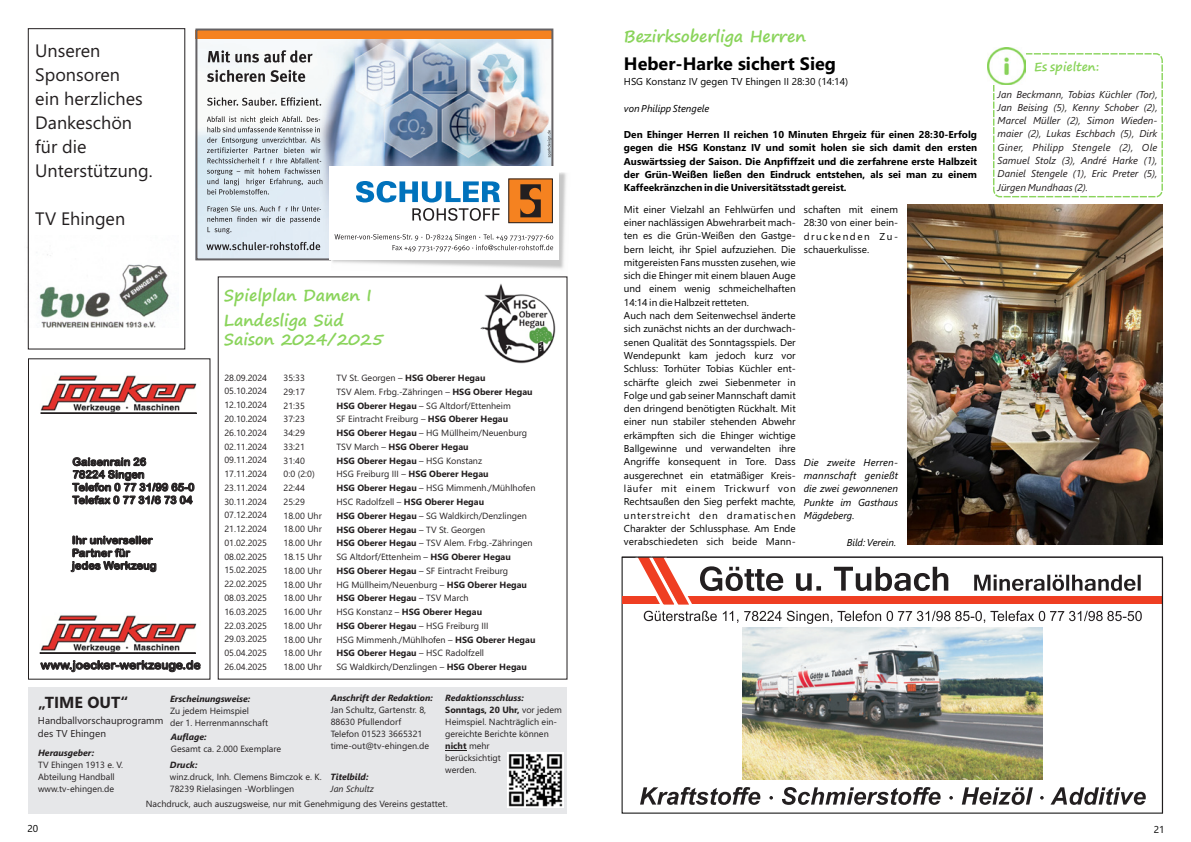
<style>
.page{position:relative;width:1191px;height:842px;background:#fff}
.page>*{position:absolute;margin:0;border:0;box-sizing:border-box;transform-origin:0 0}
.t1{font:18px/23.9px "Segoe UI";color:#231f20}
.t2{font:700 18px "Segoe UI";color:#000}
.t3{font:700 16px/24px "Segoe Print";color:#8ad45b}
.t4{font:700 16px "Segoe UI";color:#231f20}
.t5{font:12px "Arial Rounded MT Bold";color:#231f20}
.t6{font:700 12px "Segoe Print";color:#8ad45b}
.t7{font:11px/12.7px "Arial Rounded MT Bold";color:#231f20}
.t8{font:10px/13.3px "Segoe UI";color:#000}
.t9{font:700 10px/13.3px "Segoe UI";color:#000;text-align:justify}
.t10{font:italic 10px/13.3px "Segoe UI";color:#231f20;text-align:justify}
.t11{font:italic 10px/13.3px "Segoe UI";color:#000;text-align:justify}
.t12{font:10px/13.3px "Segoe UI";color:#231f20}
.t13{font:9px/13.8px "Segoe UI";color:#231f20}
.t14{font:italic 700 9px "Segoe UI";color:#231f20}
.t15{font:italic 9px "Segoe UI";color:#231f20}
.s1{font-weight:700}
.s2{font-weight:700;font-style:italic}
</style>
<div class="page">
<img style="left:198px;top:38px;width:352px;height:219px">
<div style="left:195px;top:30px;width:358px;height:8px;background:#f58220"></div>
<div style="left:195px;top:29px;width:358px;height:231px;border:2px solid #656265"></div>
<svg style="left:207px;top:116px;width:115px;height:79px"></svg>
<svg style="left:207px;top:206px;width:114px;height:28px"></svg>
<svg style="left:207px;top:97px;width:114px;height:9px"></svg>
<svg style="left:208px;top:50px;width:105px;height:13px"></svg>
<svg style="left:207px;top:70px;width:98px;height:12px"></svg>
<svg style="left:206px;top:242px;width:114px;height:8px"></svg>
<svg style="left:547px;top:130px;width:4px;height:27px"></svg>
<svg style="left:331px;top:167px;width:235px;height:102px"></svg>
<div style="left:28px;top:358px;width:182px;height:321px;border:1px solid #231f20"></div>
<img style="left:40px;top:375px;width:157px;height:39px">
<img style="left:39px;top:615px;width:158px;height:39px">
<div style="left:41px;top:412px;width:155px;height:2px;border:1px solid #231f20"></div>
<div style="left:40px;top:652px;width:156px;height:2px;border:1px solid #231f20"></div>
<img style="left:480px;top:284px;width:76px;height:79px">
<img style="left:27px;top:236px;width:142px;height:92px">
<div style="left:28px;top:28px;width:157px;height:321px;border:1px solid #231f20"></div>
<div style="left:28px;top:687px;width:539px;height:127px;background:#e6e7e9"></div>
<svg style="left:445px;top:750px;width:21px;height:1px"></svg>
<img style="left:507px;top:752px;width:56px;height:56px">
<svg style="left:632px;top:556px;width:509px;height:1px"></svg>
<svg style="left:621px;top:557px;width:541px;height:257px"></svg>
<img style="left:907px;top:205px;width:255px;height:339px">
<svg style="left:993px;top:53px;width:170px;height:145px"></svg>
<img style="left:987px;top:47px;width:38px;height:38px">
<h1 class="t1" style="left:35px;top:37px;width:119px">Unseren<br>Sponsoren<br>ein herzliches<br>Dankeschön für die<br>Unterstützung.</h1>
<h1 class="t1" style="left:35px;top:205px;width:91px">TV Ehingen</h1>
<p class="t7" style="left:72px;top:455px;width:124px">Gaisenrain 26<br>78224 Singen<br>Telefon 0 77 31/99 65-0<br>Telefax 0 77 31/6 73 04</p>
<p class="t7" style="left:72px;top:533px;width:86px">Ihr universeller<br>Partner für jedes Werkzeug</p>
<h3 class="t5" style="left:41px;top:658px;width:162px">www.joecker-werkzeuge.de</h3>
<h2 class="t3" style="left:224px;top:283px;width:149px">Spielplan Damen I<br>Landesliga Süd</h2>
<h2 class="t3" style="left:224px;top:327px;width:161px">Saison 2024/2025</h2>
<p class="t13" style="left:224px;top:370px;width:44px;text-align:justify">28.09.2024<br>05.10.2024<br>12.10.2024<br>20.10.2024<br>26.10.2024<br>02.11.2024<br>09.11.2024<br>17.11.2024<br>23.11.2024<br>30.11.2024<br>07.12.2024<br>21.12.2024<br>01.02.2025<br>08.02.2025<br>15.02.2025<br>22.02.2025<br>08.03.2025<br>16.03.2025<br>22.03.2025<br>29.03.2025<br>05.04.2025<br>26.04.2025</p>
<p class="t13" style="left:283px;top:370px;width:40px">35:33<br>29:17<br>21:35<br>37:23<br>34:29<br>33:21<br>31:40<br>0:0 (2:0)<br>22:44<br>25:29<br>18.00 Uhr<br>18.00 Uhr<br>18.00 Uhr<br>18.15 Uhr<br>18.00 Uhr<br>18.00 Uhr<br>18.00 Uhr<br>16.00 Uhr<br>18.00 Uhr<br>18.00 Uhr<br>18.00 Uhr<br>18.00 Uhr</p>
<p class="t13" style="left:336px;top:370px;width:200px">TV St. Georgen – <span class="s1">HSG Oberer Hegau<br></span>TSV Alem. Frbg.-Zähringen – <span class="s1">HSG Oberer Hegau HSG Oberer Hegau</span> – SG Altdorf/Ettenheim<br>SF Eintracht Freiburg – <span class="s1">HSG Oberer Hegau<br>HSG Oberer Hegau</span> – HG Müllheim/Neuenburg TSV March – <span class="s1">HSG Oberer Hegau<br>HSG Oberer Hegau</span> – HSG Konstanz<br>HSG Freiburg III – <span class="s1">HSG Oberer Hegau<br>HSG Oberer Hegau</span> – HSG Mimmenh./Mühlhofen HSC Radolfzell – <span class="s1">HSG Oberer Hegau<br>HSG Oberer Hegau</span> – SG Waldkirch/Denzlingen <span class="s1">HSG Oberer Hegau</span> – TV St. Georgen<br><span class="s1">HSG Oberer Hegau</span> – TSV Alem. Frbg.-Zähringen SG Altdorf/Ettenheim – <span class="s1">HSG Oberer Hegau<br>HSG Oberer Hegau</span> – SF Eintracht Freiburg<br>HG Müllheim/Neuenburg – <span class="s1">HSG Oberer Hegau HSG Oberer Hegau</span> – TSV March<br>HSG Konstanz – <span class="s1">HSG Oberer Hegau<br>HSG Oberer Hegau</span> – HSG Freiburg III<br>HSG Mimmenh./Mühlhofen – <span class="s1">HSG Oberer Hegau HSG Oberer Hegau</span> – HSC Radolfzell<br>SG Waldkirch/Denzlingen – <span class="s1">HSG Oberer Hegau</span></p>
<p class="t13" style="left:445px;top:691px;width:118px;line-height:12px"><span class="s2">Redaktionsschluss:<br></span><span class="s1">Sonntags, 20 Uhr,</span> vor jedem<br>Heimspiel. Nachträglich ein&shy;gereichte Berichte können <span class="s1">nicht</span> mehr<br>berücksichtigt<br>werden.</p>
<p class="t13" style="left:146px;top:796px;width:303px">Nachdruck, auch auszugsweise, nur mit Genehmigung des Vereins gestattet.</p>
<p class="t14" style="left:331px;top:690px;width:104px">Anschrift der Redaktion:</p>
<p class="t13" style="left:331px;top:703px;width:100px;line-height:12px">Jan Schultz, Gartenstr. 8,<br>88630 Pfullendorf<br>Telefon 01523 3665321 time-out@tv-ehingen.de</p>
<h2 class="t4" style="left:38px;top:687px;width:92px">„TIME OUT“</h2>
<p class="t14" style="left:170px;top:690px;width:82px">Erscheinungsweise:</p>
<p class="t13" style="left:170px;top:704px;width:100px;line-height:12px">Zu jedem Heimspiel<br>der 1. Herrenmannschaft</p>
<p class="t14" style="left:170px;top:756px;width:29px">Druck:</p>
<p class="t13" style="left:170px;top:770px;width:153px;line-height:12px">winz.druck, Inh. Clemens Bimczok e. K.<br>78239 Rielasingen -Worblingen</p>
<p class="t12" style="left:38px;top:713px;width:127px">Handballvorschauprogramm des TV Ehingen</p>
<p class="t14" style="left:38px;top:745px;width:58px">Herausgeber:</p>
<p class="t13" style="left:38px;top:758px;width:86px;line-height:12px">TV Ehingen 1913 e. V.<br>Abteilung Handball www.tv-ehingen.de</p>
<p class="t14" style="left:171px;top:729px;width:37px">Auflage:</p>
<p class="t13" style="left:171px;top:741px;width:112px">Gesamt ca. 2.000 Exemplare</p>
<p class="t14" style="left:330px;top:768px;width:39px">Titelbild:</p>
<p class="t15" style="left:330px;top:780px;width:45px">Jan Schultz</p>
<p class="t8" style="left:28px;top:821px;width:12px">20</p>
<h2 class="t3" style="left:624px;top:24px;width:183px">Bezirksoberliga Herren</h2>
<h1 class="t2" style="left:624px;top:46px;width:214px">Heber-Harke sichert Sieg</h1>
<p class="t8" style="left:624px;top:74px;width:226px">HSG Konstanz IV gegen TV Ehingen II 28:30 (14:14)</p>
<p class="t11" style="left:624px;top:100px;width:87px">von Philipp Stengele</p>
<p class="t9" style="left:624px;top:127px;width:355px">Den Ehinger Herren II reichen 10 Minuten Ehrgeiz für einen 28:30-Erfolg gegen die HSG Konstanz IV und somit holen sie sich damit den ersten Auswärtssieg der Saison. Die Anpfiffzeit und die zerfahrene erste Halbzeit der Grün-Weißen ließen den Eindruck entstehen, als sei man zu einem Kaffeekränzchen in die Universitätsstadt gereist.</p>
<p class="t8" style="left:624px;top:201px;width:173px">Mit einer Vielzahl an Fehlwürfen und einer nachlässigen Abwehrarbeit mach&shy;ten es die Grün-Weißen den Gastge&shy;bern leicht, ihr Spiel aufzuziehen. Die mitgereisten Fans mussten zusehen, wie sich die Ehinger mit einem blauen Auge und einem wenig schmeichelhaften 14:14 in die Halbzeit retteten.<br>Auch nach dem Seitenwechsel änderte sich zunächst nichts an der durchwach&shy;senen Qualität des Sonntagsspiels. Der Wendepunkt kam jedoch kurz vor Schluss: Torhüter Tobias Küchler ent&shy;schärfte gleich zwei Siebenmeter in Folge und gab seiner Mannschaft damit den dringend benötigten Rückhalt. Mit einer nun stabiler stehenden Abwehr erkämpften sich die Ehinger wichtige Ballgewinne und verwandelten ihre Angriffe konsequent in Tore. Dass ausgerechnet ein etatmäßiger Kreis&shy;läufer mit einem Trickwurf von Rechtsaußen den Sieg perfekt machte, unterstreicht den dramatischen Charakter der Schlussphase. Am Ende verabschiedeten sich beide Mann-</p>
<p class="t8" style="left:804px;top:202px;width:96px;text-align:justify">schaften mit einem 28:30 von einer bein&shy;druckenden Zu&shy;schauerkulisse.</p>
<p class="t11" style="left:804px;top:454px;width:96px">Die zweite Herren&shy;mannschaft genießt die zwei gewonnenen Punkte im Gasthaus Mägdeberg.</p>
<p class="t11" style="left:846px;top:534px;width:51px">Bild: Verein.</p>
<h3 class="t6" style="left:1034px;top:56px;width:67px">Es spielten:</h3>
<p class="t10" style="left:997px;top:86px;width:161px">Jan Beckmann, Tobias Küchler (Tor), Jan Beising (5), Kenny Schober (2), Marcel Müller (2), Simon Wieden&shy;maier (2), Lukas Eschbach (5), Dirk Giner, Philipp Stengele (2), Ole Samuel Stolz (3), André Harke (1), Daniel Stengele (1), Eric Preter (5), Jürgen Mundhaas (2).</p>
<p class="t8" style="left:1153px;top:821px;width:12px">21</p>
</div>
